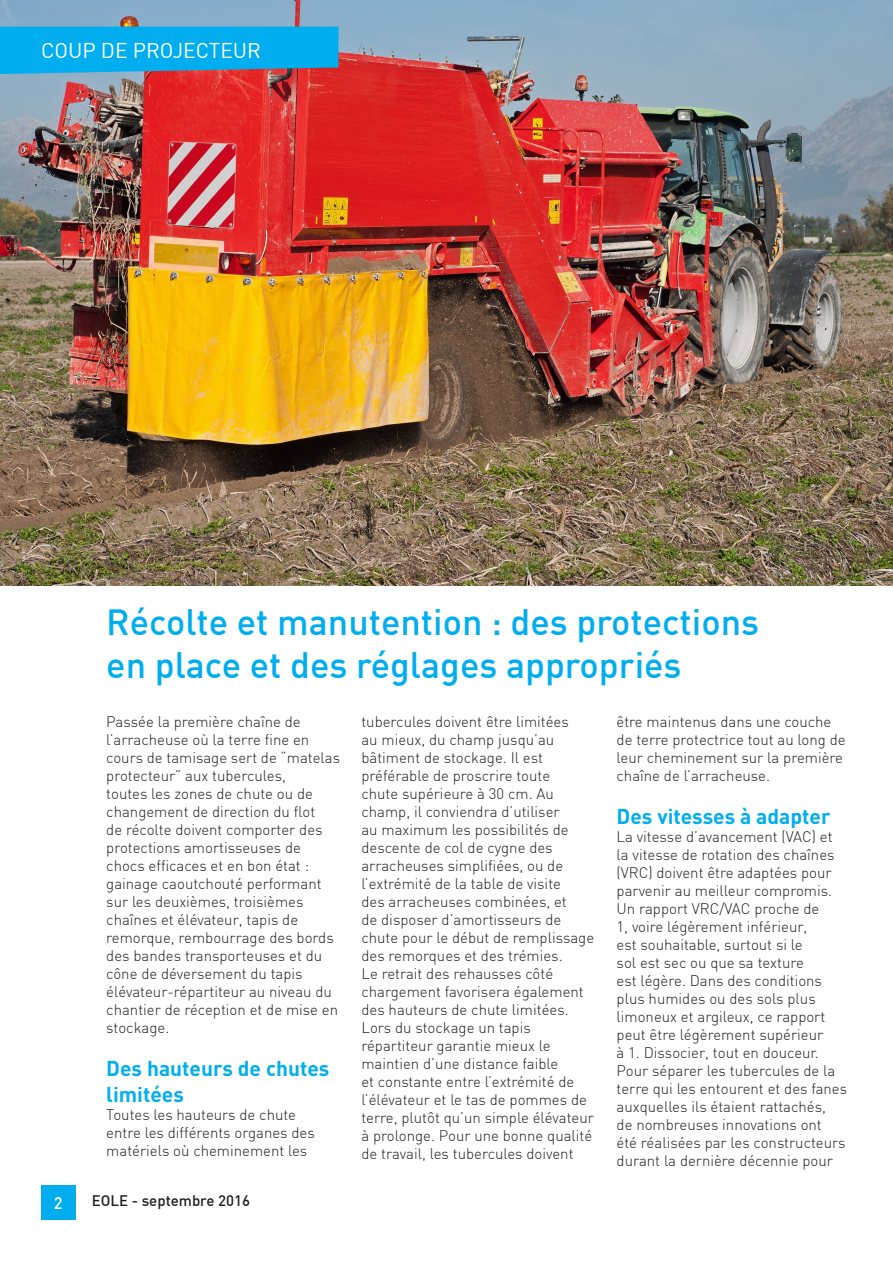
<style>
.page{position:relative;width:893px;height:1263px;background:#fff}
.page>*{position:absolute;margin:0;border:0;box-sizing:border-box;transform-origin:0 0}
.t1{font:500 36px/43.2px "DIN";color:#00aeef}
.t2{font:700 21px/25.2px "DIN";color:#00aeef}
.t3{font:21px "DIN";color:#fff}
.t4{font:500 16.5px "DIN";color:#fff}
.t5{font:300 15px/18px "DIN";color:#231f20}
.t6{font:500 15px "DIN";color:#231f20}
</style>
<div class="page">
<img style="left:0;top:0;width:893px;height:586px">
<div style="left:41px;top:1186px;width:34px;height:34px;background:#00aeef"></div>
<svg style="left:0;top:27px;width:338px;height:47px;background:#0ea7e3"></svg>
<p class="t3" style="left:41px;top:37px;width:221px">COUP DE PROJECTEUR</p>
<p class="t1" style="left:106px;top:599px;width:654px">Récolte et manutention : des protections en place et des réglages appropriés</p>
<p class="t5" style="left:106px;top:713px;width:235px">Passée la première chaîne de l’arracheuse où la terre fine en cours de tamisage sert de “matelas protecteur” aux tubercules,<br>toutes les zones de chute ou de changement de direction du flot<br>de récolte doivent comporter des protections amortisseuses de chocs efficaces et en bon état : gainage caoutchouté performant sur les deuxièmes, troisièmes chaînes et élévateur, tapis de remorque, rembourrage des bords des bandes transporteuses et du cône de déversement du tapis élévateur-répartiteur au niveau du chantier de réception et de mise en stockage.</p>
<p class="t2" style="left:106px;top:1055px;width:225px">Des hauteurs de chutes limitées</p>
<p class="t5" style="left:106px;top:1105px;width:210px">Toutes les hauteurs de chute entre les différents organes des matériels où cheminement les</p>
<p class="t5" style="left:361px;top:713px;width:234px">tubercules doivent être limitées<br>au mieux, du champ jusqu’au bâtiment de stockage. Il est préférable de proscrire toute<br>chute supérieure à 30 cm. Au champ, il conviendra d’utiliser<br>au maximum les possibilités de descente de col de cygne des arracheuses simplifiées, ou de l’extrémité de la table de visite<br>des arracheuses combinées, et<br>de disposer d’amortisseurs de chute pour le début de remplissage des remorques et des trémies.<br>Le retrait des rehausses côté chargement favorisera également des hauteurs de chute limitées.<br>Lors du stockage un tapis répartiteur garantie mieux le maintien d’une distance faible<br>et constante entre l’extrémité de l’élévateur et le tas de pommes de terre, plutôt qu’un simple élévateur à prolonge. Pour une bonne qualité de travail, les tubercules doivent</p>
<p class="t5" style="left:617px;top:713px;width:231px">être maintenus dans une couche de terre protectrice tout au long de leur cheminement sur la première chaîne de l’arracheuse.</p>
<p class="t2" style="left:617px;top:803px;width:215px">Des vitesses à adapter</p>
<p class="t5" style="left:617px;top:828px;width:232px">La vitesse d’avancement (VAC) et la vitesse de rotation des chaînes (VRC) doivent être adaptées pour parvenir au meilleur compromis.<br>Un rapport VRC/VAC proche de<br>1, voire légèrement inférieur,<br>est souhaitable, surtout si le<br>sol est sec ou que sa texture<br>est légère. Dans des conditions plus humides ou des sols plus limoneux et argileux, ce rapport peut être légèrement supérieur<br>à 1. Dissocier, tout en douceur.<br>Pour séparer les tubercules de la terre qui les entourent et des fanes auxquelles ils étaient rattachés,<br>de nombreuses innovations ont<br>été réalisées par les constructeurs durant la dernière décennie pour</p>
<p class="t4" style="left:54px;top:1193px;width:10px">2</p>
<p class="t6" style="left:92px;top:1191px;width:160px">EOLE - septembre 2016</p>
</div>
